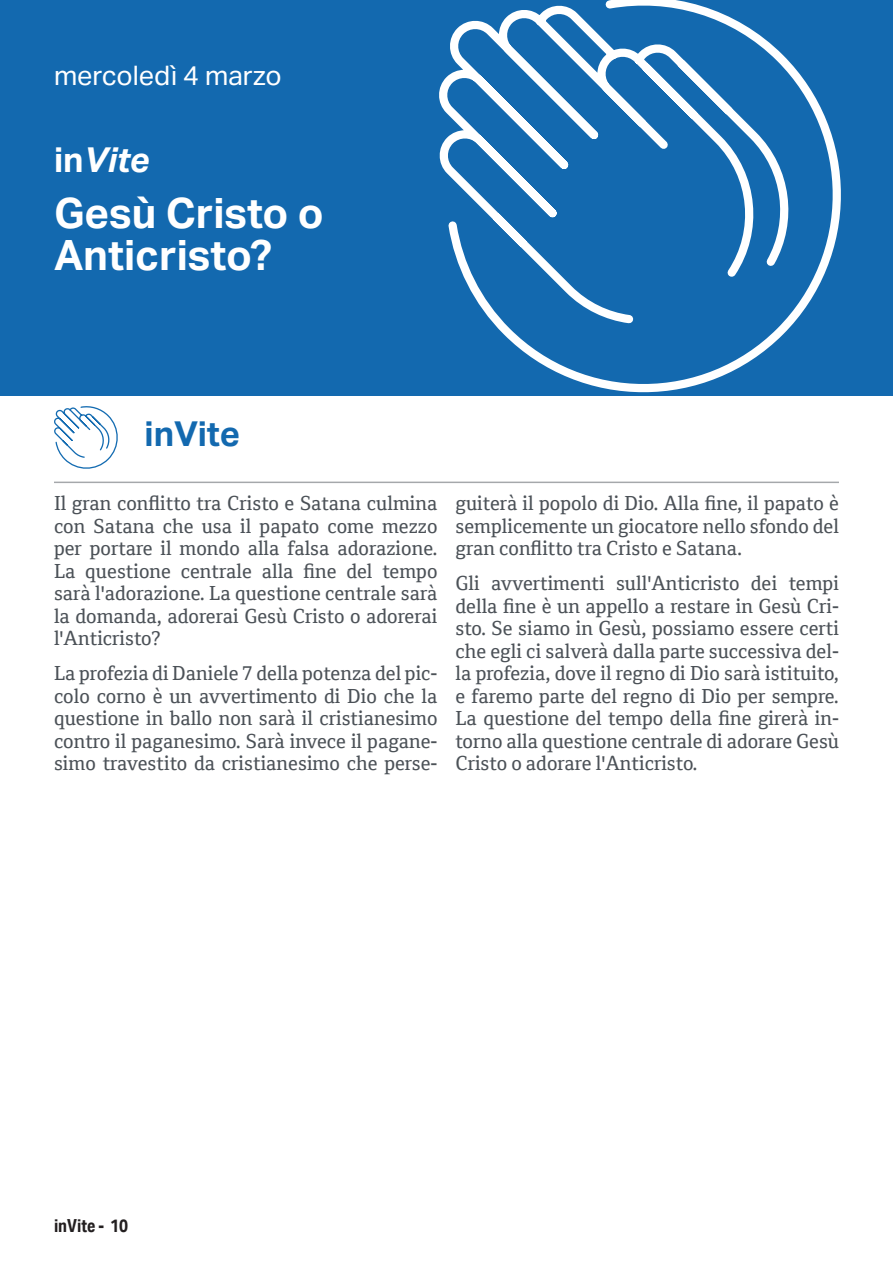
<style>
.page{position:relative;width:893px;height:1263px;background:#fff}
.page>*{position:absolute;margin:0;border:0;box-sizing:border-box;transform-origin:0 0}
.tit-giorno-02{font:700 42px/42px "Aktiv Grotesk";color:#fff}
.tit-sezione{font:700 34.5px "Aktiv Grotesk";color:#1369af}
.t1{font:italic 700 34.5px "Aktiv Grotesk";color:#fff}
.t2{font:27px "Aktiv Grotesk";color:#fff}
.t3{font:19.5px/22.5px "Cordale";color:#4b5157;text-align:justify}
.t4{font:700 18px "Aktiv Grotesk Cd";color:#231f20}
.s1{font-style:normal}
</style>
<div class="page">
<div style="left:0;top:0;width:893px;height:395px;background:#1369af"></div>
<svg style="left:439px;top:0;width:402px;height:392px"></svg>
<hr style="left:54px;top:482px;width:785px;height:1px;background:#4b5157">
<svg style="left:54px;top:406px;width:64px;height:63px"></svg>
<p class="t2" style="left:54px;top:59px;width:229px">mercoledì 4 marzo</p>
<p class="t1" style="left:54px;top:138px;width:97px"><span class="s1">in</span>Vite</p>
<p class="tit-giorno-02" style="left:54px;top:192px;width:271px">Gesù Cristo o<br>Anticristo?</p>
<p class="tit-sezione" style="left:144px;top:414px;width:97px">inVite</p>
<p class="t3" style="left:54px;top:492px;width:385px">Il gran conflitto tra Cristo e Satana culmina con Satana che usa il papato come mezzo per portare il mondo alla falsa adorazione.<br>La questione centrale alla fine del tempo sarà l'adorazione. La questione centrale sarà la domanda, adorerai Gesù Cristo o adorerai l'Anticristo?</p>
<p class="t3" style="left:54px;top:662px;width:385px">La profezia di Daniele 7 della potenza del pic&shy;colo corno è un avvertimento di Dio che la questione in ballo non sarà il cristianesimo contro il paganesimo. Sarà invece il pagane&shy;simo travestito da cristianesimo che perse-</p>
<p class="t3" style="left:455px;top:492px;width:385px">guiterà il popolo di Dio. Alla fine, il papato è semplicemente un giocatore nello sfondo del gran conflitto tra Cristo e Satana.</p>
<p class="t3" style="left:455px;top:572px;width:385px">Gli avvertimenti sull'Anticristo dei tempi della fine è un appello a restare in Gesù Cri&shy;sto. Se siamo in Gesù, possiamo essere certi che egli ci salverà dalla parte successiva del&shy;la profezia, dove il regno di Dio sarà istituito, e faremo parte del regno di Dio per sempre.<br>La questione del tempo della fine girerà in&shy;torno alla questione centrale di adorare Gesù Cristo o adorare l'Anticristo.</p>
<p class="t4" style="left:54px;top:1215px;width:76px">inVite - 10</p>
</div>
